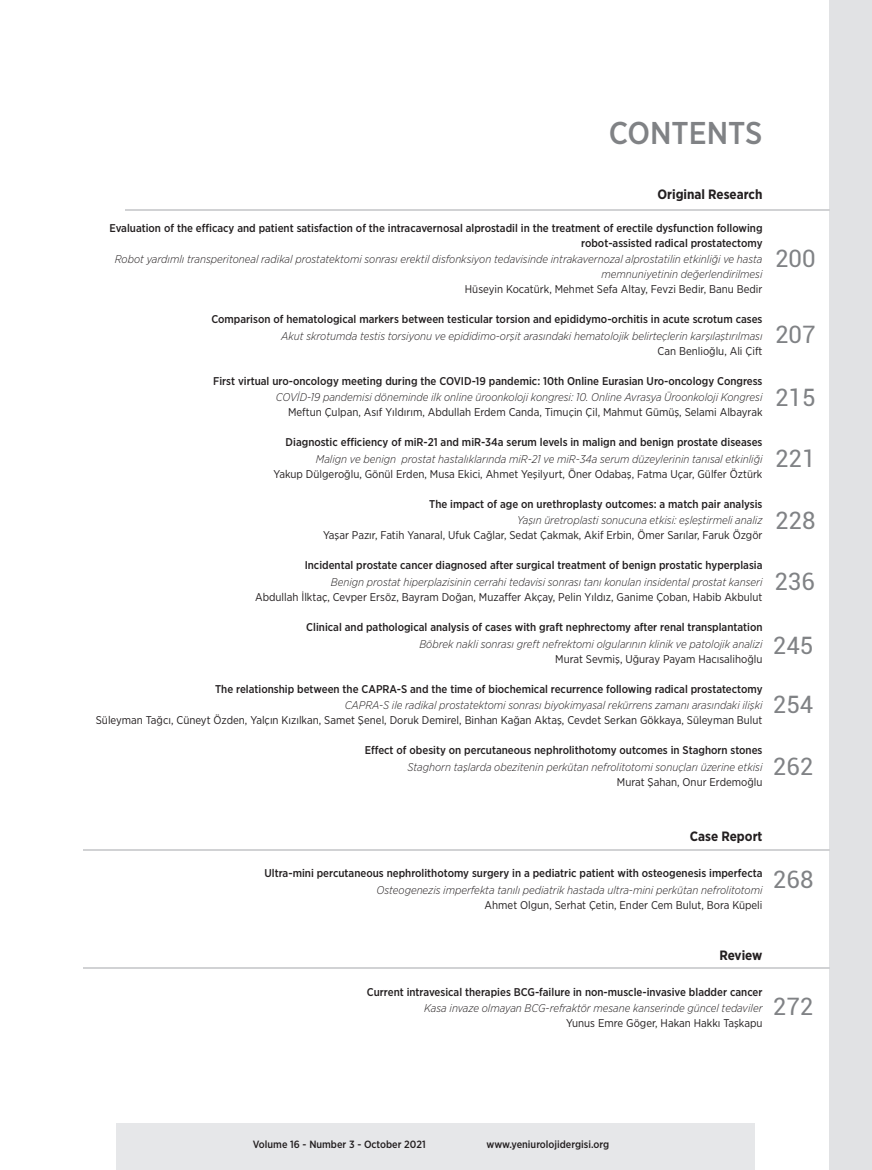
<style>
.page{position:relative;width:872px;height:1170px;background:#fff}
.page>*{position:absolute;margin:0;border:0;box-sizing:border-box;transform-origin:0 0}
.t1{font:500 31.5px "Gotham Narrow";color:#808285}
.t2{font:24px "Roboto";color:#808285}
.t3{font:700 13.5px "Gotham Narrow";color:#231f20}
.t4{font:500 11.25px/15px "Gotham Narrow";color:#231f20;text-align:right}
.t5{font:italic 300 11.25px/15px "Gotham Narrow";color:#231f20;text-align:right}
.t6{font:11.25px "Gotham Narrow";color:#231f20}
.t7{font:500 10.5px "Gotham Narrow";color:#231f20}
</style>
<div class="page">
<div style="left:829px;top:0;width:43px;height:1169px;background:#e1e2e4"></div>
<hr style="left:125px;top:209px;width:704px;height:2px;background:#d1d2d4">
<hr style="left:83px;top:967px;width:746px;height:1px;background:#d1d2d4">
<div style="left:117px;top:1123px;width:638px;height:46px;background:#e6e7e9"></div>
<hr style="left:83px;top:849px;width:746px;height:2px;background:#d1d2d4">
<h1 class="t1" style="left:608px;top:113px;width:155px">CONTENTS</h1>
<p class="t3" style="left:657px;top:185px;width:107px">Original Research</p>
<p class="t4" style="left:109px;top:220px;width:654px">Evaluation of the efficacy and patient satisfaction of the intracavernosal alprostadil in the treatment of erectile dysfunction following robot-assisted radical prostatectomy</p>
<p class="t5" style="left:115px;top:251px;width:649px">Robot yardımlı transperitoneal radikal prostatektomi sonrası erektil disfonksiyon tedavisinde intrakavernozal alprostatilin etkinliği ve hasta memnuniyetinin değerlendirilmesi</p>
<p class="t6" style="left:465px;top:282px;width:299px">Hüseyin Kocatürk, Mehmet Sefa Altay, Fevzi Bedir, Banu Bedir</p>
<p class="t4" style="left:211px;top:311px;width:552px">Comparison of hematological markers between testicular torsion and epididymo-orchitis in acute scrotum cases</p>
<p class="t5" style="left:281px;top:328px;width:483px">Akut skrotumda testis torsiyonu ve epididimo-orşit arasındaki hematolojik belirteçlerin karşılaştırılması</p>
<p class="t6" style="left:657px;top:344px;width:106px">Can Benlioğlu, Ali Çift</p>
<p class="t4" style="left:213px;top:373px;width:551px">First virtual uro-oncology meeting during the COVID-19 pandemic: 10th Online Eurasian Uro-oncology Congress</p>
<p class="t5" style="left:276px;top:389px;width:488px">COVİD-19 pandemisi döneminde ilk online üroonkoloji kongresi: 10. Online Avrasya Üroonkoloji Kongresi</p>
<p class="t6" style="left:288px;top:405px;width:476px">Meftun Çulpan, Asıf Yıldırım, Abdullah Erdem Canda, Timuçin Çil, Mahmut Gümüş, Selami Albayrak</p>
<p class="t4" style="left:286px;top:434px;width:478px">Diagnostic efficiency of miR-21 and miR-34a serum levels in malign and benign prostate diseases</p>
<p class="t5" style="left:316px;top:451px;width:448px">Malign ve benign prostat hastalıklarında miR-21 ve miR-34a serum düzeylerinin tanısal etkinliği</p>
<p class="t6" style="left:273px;top:467px;width:490px">Yakup Dülgeroğlu, Gönül Erden, Musa Ekici, Ahmet Yeşilyurt, Öner Odabaş, Fatma Uçar, Gülfer Öztürk</p>
<p class="t4" style="left:429px;top:496px;width:335px">The impact of age on urethroplasty outcomes: a match pair analysis</p>
<p class="t5" style="left:517px;top:512px;width:247px">Yaşın üretroplasti sonucuna etkisi: eşleştirmeli analiz</p>
<p class="t6" style="left:323px;top:528px;width:441px">Yaşar Pazır, Fatih Yanaral, Ufuk Cağlar, Sedat Çakmak, Akif Erbin, Ömer Sarılar, Faruk Özgör</p>
<p class="t4" style="left:305px;top:558px;width:459px">Incidental prostate cancer diagnosed after surgical treatment of benign prostatic hyperplasia</p>
<p class="t5" style="left:331px;top:574px;width:433px">Benign prostat hiperplazisinin cerrahi tedavisi sonrası tanı konulan insidental prostat kanseri</p>
<p class="t6" style="left:255px;top:590px;width:509px">Abdullah İlktaç, Cevper Ersöz, Bayram Doğan, Muzaffer Akçay, Pelin Yıldız, Ganime Çoban, Habib Akbulut</p>
<p class="t4" style="left:306px;top:619px;width:458px">Clinical and pathological analysis of cases with graft nephrectomy after renal transplantation</p>
<p class="t5" style="left:419px;top:635px;width:344px">Böbrek nakli sonrası greft nefrektomi olgularının klinik ve patolojik analizi</p>
<p class="t6" style="left:555px;top:651px;width:209px">Murat Sevmiş, Uğuray Payam Hacısalihoğlu</p>
<p class="t4" style="left:215px;top:681px;width:549px">The relationship between the CAPRA-S and the time of biochemical recurrence following radical prostatectomy</p>
<p class="t5" style="left:345px;top:697px;width:419px">CAPRA-S ile radikal prostatektomi sonrası biyokimyasal rekürrens zamanı arasındaki ilişki</p>
<p class="t6" style="left:96px;top:713px;width:668px">Süleyman Tağcı, Cüneyt Özden, Yalçın Kızılkan, Samet Şenel, Doruk Demirel, Binhan Kağan Aktaş, Cevdet Serkan Gökkaya, Süleyman Bulut</p>
<p class="t4" style="left:365px;top:742px;width:399px">Effect of obesity on percutaneous nephrolithotomy outcomes in Staghorn stones</p>
<p class="t5" style="left:407px;top:758px;width:356px">Staghorn taşlarda obezitenin perkütan nefrolitotomi sonuçları üzerine etkisi</p>
<p class="t6" style="left:617px;top:774px;width:147px">Murat Şahan, Onur Erdemoğlu</p>
<h2 class="t2" style="left:775px;top:241px;width:42px">200</h2>
<h2 class="t2" style="left:775px;top:318px;width:42px">207</h2>
<h2 class="t2" style="left:775px;top:380px;width:42px">215</h2>
<h2 class="t2" style="left:775px;top:441px;width:42px">221</h2>
<h2 class="t2" style="left:775px;top:503px;width:42px">228</h2>
<h2 class="t2" style="left:774px;top:565px;width:42px">236</h2>
<h2 class="t2" style="left:773px;top:628px;width:42px">245</h2>
<h2 class="t2" style="left:773px;top:687px;width:42px">254</h2>
<h2 class="t2" style="left:773px;top:749px;width:42px">262</h2>
<p class="t3" style="left:690px;top:827px;width:74px">Case Report</p>
<p class="t4" style="left:264px;top:865px;width:499px">Ultra-mini percutaneous nephrolithotomy surgery in a pediatric patient with osteogenesis imperfecta</p>
<p class="t5" style="left:376px;top:882px;width:387px">Osteogenezis imperfekta tanılı pediatrik hastada ultra-mini perkütan nefrolitotomi</p>
<p class="t6" style="left:484px;top:897px;width:279px">Ahmet Olgun, Serhat Çetin, Ender Cem Bulut, Bora Küpeli</p>
<h2 class="t2" style="left:773px;top:862px;width:42px">268</h2>
<p class="t3" style="left:719px;top:946px;width:45px">Review</p>
<p class="t4" style="left:367px;top:983px;width:397px">Current intravesical therapies BCG-failure in non-muscle-invasive bladder cancer</p>
<p class="t5" style="left:424px;top:1000px;width:340px">Kasa invaze olmayan BCG-refraktör mesane kanserinde güncel tedaviler</p>
<p class="t6" style="left:566px;top:1016px;width:198px">Yunus Emre Göger, Hakan Hakkı Taşkapu</p>
<h2 class="t2" style="left:773px;top:989px;width:42px">272</h2>
<p class="t7" style="left:253px;top:1137px;width:174px">Volume 16 - Number 3 - October 2021</p>
<p class="t7" style="left:486px;top:1137px;width:124px">www.yeniurolojidergisi.org</p>
</div>
